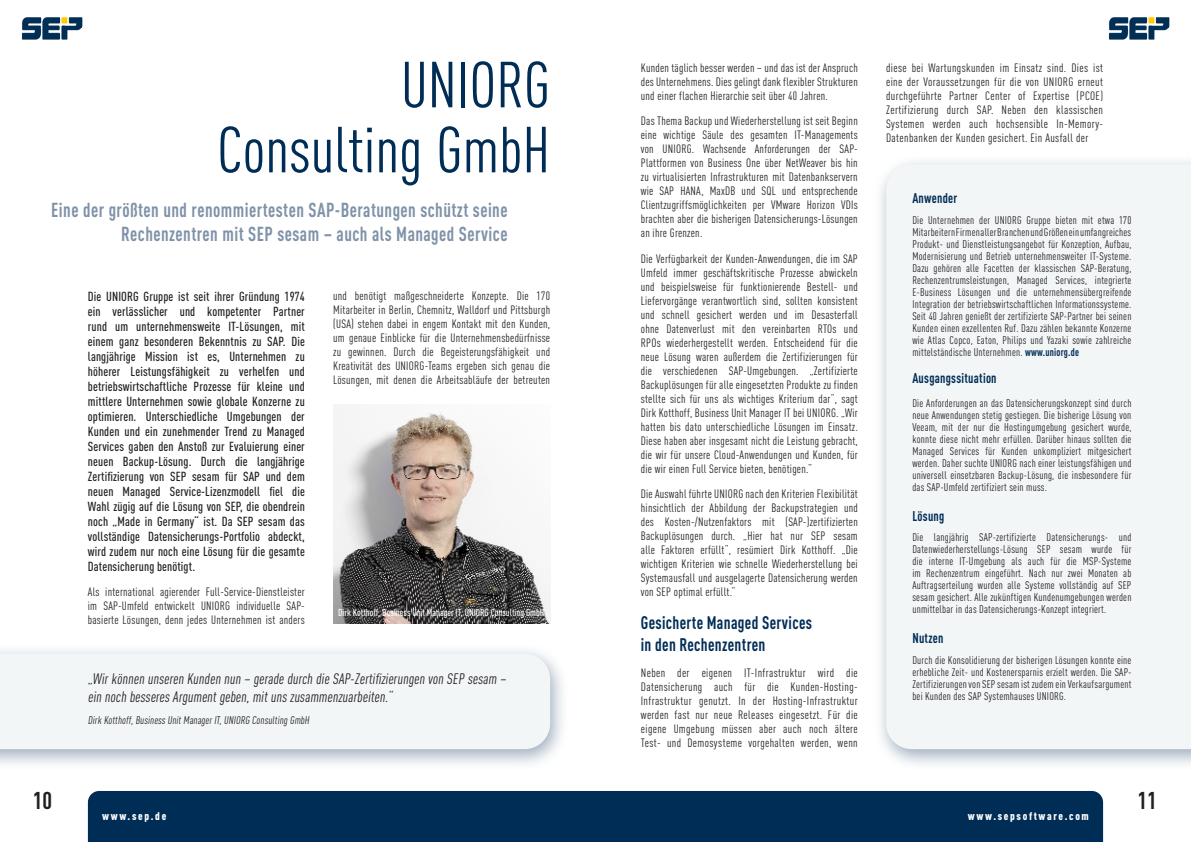
<style>
.page{position:relative;width:1191px;height:842px;background:#fff}
.page>*{position:absolute;margin:0;border:0;box-sizing:border-box;transform-origin:0 0}
.Headline1{font:64px/65px "DIN Cond";color:#002d56;text-align:right}
.t1{font:700 24px "DIN Cond";color:#231f20}
.Headline3{font:700 20px/24.1px "DIN Cond";letter-spacing:.025em;color:#7f92a8;text-align:right;scale:.91 1}
.running_Text{font:700 18px/22px "DIN Cond";letter-spacing:.02em;color:#002d56;scale:.91 1}
.running_Text-2{font:15px/18px "DIN Cond";color:#231f20}
.running_Text-3{font:700 14px "DIN Cond";letter-spacing:.02em;color:#002d56;scale:.92 1}
.running_Text-4{font:500 13px/15px "DIN Cond";letter-spacing:.01em;color:#231f20;text-align:justify}
.running_Text-5{font:12px/14px "DIN Cond";letter-spacing:.02em;color:#231f20;text-align:justify}
.running_Text-6{font:11px/12px "DIN Cond";letter-spacing:.02em;color:#231f20;text-align:justify}
.t2{font:900 11px "DIN Cond";letter-spacing:.15em;color:#fff}
.running_Text-7{font:500 10px "DIN Cond";color:#fff}
.s1{font-weight:700;color:#002d56}
</style>
<div class="page">
<div style="left:88px;top:791px;width:1015px;height:51px;background:#002d56"></div>
<img style="left:21px;top:18px;width:62px;height:22px">
<img style="left:1108px;top:18px;width:62px;height:22px">
<img style="left:333px;top:405px;width:217px;height:219px">
<div style="left:0;top:643px;width:569px;height:128px;background:#7f92a8;opacity:.75"></div>
<div style="left:0;top:653px;width:550px;height:96px;background:#f3f6f7"></div>
<div style="left:873px;top:154px;width:318px;height:617px;background:#7f92a8;opacity:.75"></div>
<div style="left:886px;top:164px;width:305px;height:585px;background:#f3f6f7"></div>
<p class="Headline1" style="left:217px;top:52px;width:334px">UNIORG<br>Consulting GmbH</p>
<p class="Headline3" style="left:51px;top:197px;width:503px">Eine der größten und renommiertesten SAP-Beratungen schützt seine<br>Rechenzentren mit SEP sesam – auch als Managed Service</p>
<p class="running_Text-4" style="left:88px;top:288px;width:218px">Die UNIORG Gruppe ist seit ihrer Gründung 1974 ein verlässlicher und kompetenter Partner rund um unternehmensweite IT-Lösungen, mit einem ganz besonderen Bekenntnis zu SAP. Die langjährige Mission ist es, Unternehmen zu höherer Leistungsfähigkeit zu verhelfen und betriebswirtschaftliche Prozesse für kleine und mittlere Unternehmen sowie globale Konzerne zu optimieren. Unterschiedliche Umgebungen der Kunden und ein zunehmender Trend zu Managed Services gaben den Anstoß zur Evaluierung einer neuen Backup-Lösung. Durch die langjährige Zertifizierung von SEP sesam für SAP und dem neuen Managed Service-Lizenzmodell fiel die Wahl zügig auf die Lösung von SEP, die obendrein noch „Made in Germany“ ist. Da SEP sesam das vollständige Datensicherungs-Portfolio abdeckt, wird zudem nur noch eine Lösung für die gesamte Datensicherung benötigt.</p>
<p class="running_Text-5" style="left:88px;top:585px;width:218px">Als international agierender Full-Service-Dienstleister im SAP-Umfeld entwickelt UNIORG individuelle SAP&shy;basierte Lösungen, denn jedes Unternehmen ist anders</p>
<p class="running_Text-5" style="left:333px;top:288px;width:218px">und benötigt maßgeschneiderte Konzepte. Die 170<br>Mitarbeiter in Berlin, Chemnitz, Walldorf und Pittsburgh (USA) stehen dabei in engem Kontakt mit den Kunden, um genaue Einblicke für die Unternehmensbedürfnisse zu gewinnen. Durch die Begeisterungsfähigkeit und Kreativität des UNIORG-Teams ergeben sich genau die Lösungen, mit denen die Arbeitsabläufe der betreuten</p>
<p class="running_Text-7" style="left:338px;top:607px;width:208px">Dirk Kotthoff, Business Unit Manager IT, UNIORG Consulting GmbH</p>
<p class="running_Text-2" style="left:88px;top:669px;width:422px">„Wirkönnen unseren Kunden nun – gerade durch die SAP-Zertifizierungen von SEP sesam – ein noch besseres Argumentgeben,mituns zusammenzuarbeiten.“</p>
<p class="running_Text-6" style="left:88px;top:714px;width:225px">Dirk Kotthoff,Business UnitManagerIT,UNIORG Consulting GmbH</p>
<p class="running_Text-5" style="left:641px;top:61px;width:218px">Kunden täglich besser werden – und das ist der Anspruch des Unternehmens. Dies gelingt dank flexibler Strukturen und einer flachen Hierarchie seit über 40 Jahren.</p>
<p class="running_Text-5" style="left:641px;top:114px;width:218px">Das Thema Backup und Wiederherstellung ist seit Beginn eine wichtige Säule des gesamten IT-Managements von UNIORG. Wachsende Anforderungen der SAP-Plattformen von Business One über NetWeaver bis hin zu virtualisierten Infrastrukturen mit Datenbankservern wie SAP HANA, MaxDB und SQL und entsprechende Clientzugriffsmöglichkeiten per VMware Horizon VDIs brachten aber die bisherigen Datensicherungs-Lösungen an ihre Grenzen.</p>
<p class="running_Text-5" style="left:641px;top:251px;width:218px">Die Verfügbarkeit der Kunden-Anwendungen, die im SAP Umfeld immer geschäftskritische Prozesse abwickeln und beispielsweise für funktionierende Bestell- und Liefervorgänge verantwortlich sind, sollten konsistent und schnell gesichert werden und im Desasterfall ohne Datenverlust mit den vereinbarten RTOs und RPOs wiederhergestellt werden. Entscheidend für die neue Lösung waren außerdem die Zertifizierungen für die verschiedenen SAP-Umgebungen. „Zertifizierte Backuplösungen für alle eingesetzten Produkte zu finden stellte sich für uns als wichtiges Kriterium dar“, sagt Dirk Kotthoff, Business Unit Manager IT bei UNIORG. „Wir hatten bis dato unterschiedliche Lösungen im Einsatz.<br>Diese haben aber insgesamt nicht die Leistung gebracht, die wir für unsere Cloud-Anwendungen und Kunden, für die wir einen Full Service bieten, benötigen.“</p>
<p class="running_Text-5" style="left:641px;top:487px;width:218px">Die Auswahl führte UNIORG nach den Kriterien Flexibilität hinsichtlich der Abbildung der Backupstrategien und des Kosten-/Nutzenfaktors mit (SAP-)zertifizierten Backuplösungen durch. „Hier hat nur SEP sesam alle Faktoren erfüllt“, resümiert Dirk Kotthoff. „Die wichtigen Kriterien wie schnelle Wiederherstellung bei Systemausfall und ausgelagerte Datensicherung werden von SEP optimal erfüllt.“</p>
<p class="running_Text" style="left:641px;top:611px;width:190px">Gesicherte Managed Services in den Rechenzentren</p>
<p class="running_Text-5" style="left:641px;top:665px;width:218px">Neben der eigenen IT-Infrastruktur wird die Datensicherung auch für die Kunden-Hosting-Infrastruktur genutzt. In der Hosting-Infrastruktur werden fast nur neue Releases eingesetzt. Für die eigene Umgebung müssen aber auch noch ältere Test- und Demosysteme vorgehalten werden, wenn</p>
<p class="running_Text-5" style="left:886px;top:61px;width:218px">diese bei Wartungskunden im Einsatz sind. Dies ist eine der Voraussetzungen für die von UNIORG erneut durchgeführte Partner Center of Expertise (PCOE)<br>Zertifizierung durch SAP. Neben den klassischen Systemen werden auch hochsensible In-Memory-Datenbanken der Kunden gesichert. Ein Ausfall der</p>
<p class="running_Text-3" style="left:912px;top:190px;width:50px">Anwender</p>
<p class="running_Text-6" style="left:912px;top:214px;width:220px">Die Unternehmen der UNIORG Gruppe bieten mit etwa 170<br>Mitarbeitern Firmen aller Branchen und Größen ein umfangreiches Produkt- und Dienstleistungsangebot für Konzeption, Aufbau, Modernisierung und Betrieb unternehmensweiter IT-Systeme.<br>Dazu gehören alle Facetten der klassischen SAP-Beratung, Rechenzentrumsleistungen, Managed Services, integrierte E-Business Lösungen und die unternehmensübergreifende Integration der betriebswirtschaftlichen Informationssysteme.<br>Seit 40 Jahren genießt der zertifizierte SAP-Partner bei seinen Kunden einen exzellenten Ruf. Dazu zählen bekannte Konzerne wie Atlas Copco, Eaton, Philips und Yazaki sowie zahlreiche mittelständische Unternehmen. <span class="s1">www.uniorg.de</span></p>
<p class="running_Text-3" style="left:912px;top:370px;width:93px">Ausgangssituation</p>
<p class="running_Text-6" style="left:912px;top:397px;width:220px">Die Anforderungen an das Datensicherungskonzept sind durch neue Anwendungen stetig gestiegen. Die bisherige Lösung von Veeam, mit der nur die Hostingumgebung gesichert wurde, konnte diese nicht mehr erfüllen. Darüber hinaus sollten die Managed Services für Kunden unkompliziert mitgesichert werden. Daher suchte UNIORG nach einer leistungsfähigen und universell einsetzbaren Backup-Lösung, die insbesondere für das SAP-Umfeld zertifiziert sein muss.</p>
<p class="running_Text-3" style="left:912px;top:507px;width:36px">Lösung</p>
<p class="running_Text-6" style="left:912px;top:531px;width:220px">Die langjährig SAP-zertifizierte Datensicherungs- und Datenwiederherstellungs-Lösung SEP sesam wurde für die interne IT-Umgebung als auch für die MSP-Systeme im Rechenzentrum eingeführt. Nach nur zwei Monaten ab Auftragserteilung wurden alle Systeme vollständig auf SEP sesam gesichert. Alle zukünftigen Kundenumgebungen werden unmittelbar in das Datensicherungs-Konzept integriert.</p>
<p class="running_Text-3" style="left:912px;top:630px;width:35px">Nutzen</p>
<p class="running_Text-6" style="left:912px;top:654px;width:221px">Durch die Konsolidierung der bisherigen Lösungen konnte eine erhebliche Zeit- und Kostenersparnis erzielt werden. Die SAP-Zertifizierungen von SEP sesam ist zudem ein Verkaufsargument bei Kunden des SAP Systemhauses UNIORG.</p>
<h2 class="t1" style="left:33px;top:786px;width:21px">10</h2>
<h2 class="t1" style="left:1137px;top:786px;width:21px">11</h2>
<p class="t2" style="left:102px;top:809px;width:66px">www.sep.de</p>
<p class="t2" style="left:968px;top:809px;width:122px">www.sepsoftware.com</p>
</div>
